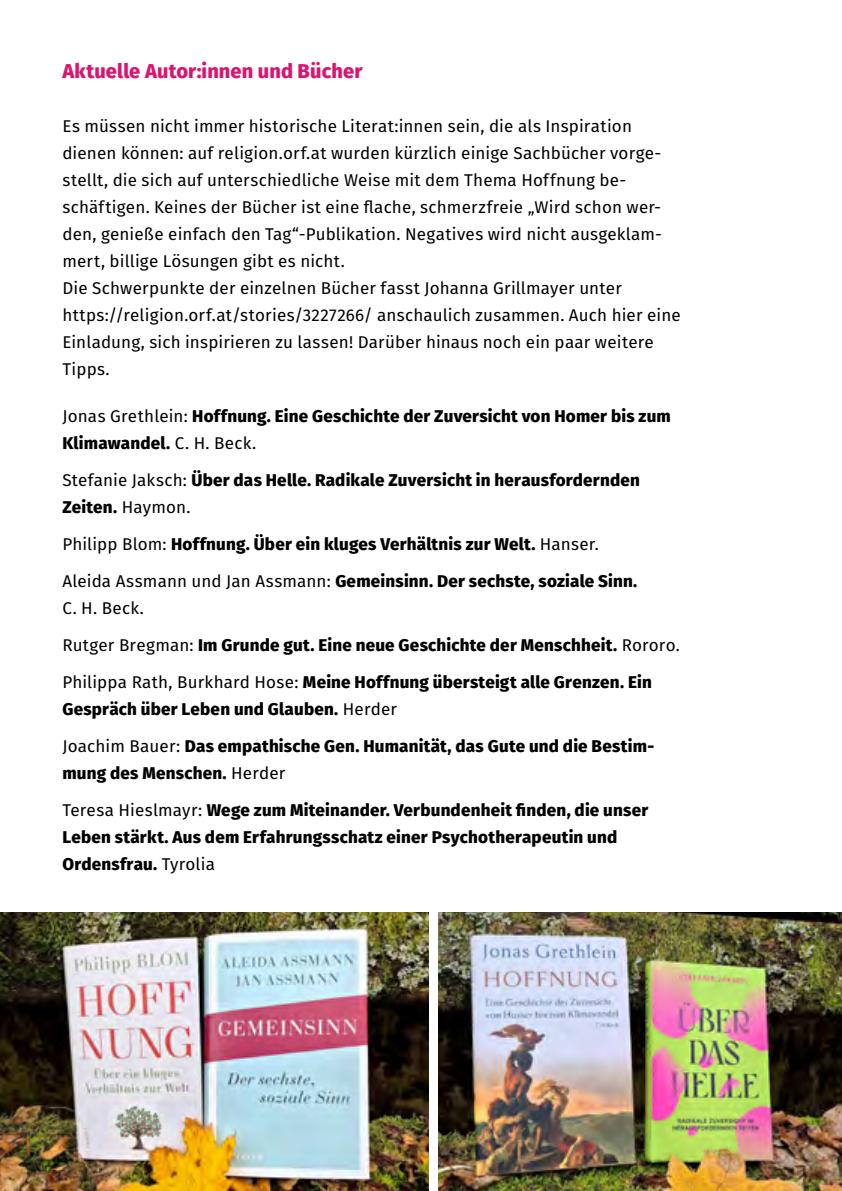
<style>
.page{position:relative;width:842px;height:1191px;background:#fff}
.page>*{position:absolute;margin:0;border:0;box-sizing:border-box;transform-origin:0 0}
.t1{font:800 20px "Fira Sans";letter-spacing:.005em;color:#d9166f}
.t2{font:800 17px/37px "Fira Sans";letter-spacing:.015em;color:#000}
.t3{font:17px/27px "Fira Sans";letter-spacing:.01em;color:#000}
.s1{font-weight:400}
</style>
<div class="page">
<img style="left:0;top:912px;width:428px;height:279px">
<img style="left:438px;top:912px;width:404px;height:279px">
<p class="t1" style="left:62px;top:54px;width:302px">Aktuelle Autor:innen und Bücher</p>
<p class="t3" style="left:62px;top:112px;width:620px">Es müssen nicht immer historische Literat:innen sein, die als I nspiration dienen können: auf religion.orf.at wurden kürzlich einige Sachbücher vorge&shy;stellt, die sich auf unterschiedliche Weise mit dem Thema Hoffnung be&shy;schäftigen. Keines der Bücher ist eine flache, schmerzfreie „Wird schon wer&shy;den, genieße einfach den Tag“-Publikation. Negatives wird nicht ausgeklam&shy;mert, billige Lösungen gibt es nicht.<br>Die Schwerpunkte der einzelnen Bücher fasst Johanna Grillmayer unter https://religion.orf.at/stories/3227266/ anschaulich zusammen. Auch hier eine Einladung, sich inspirieren zu lassen! Darüber hinaus noch ein paar weitere Tipps.</p>
<p class="t2" style="left:62px;top:401px;width:610px;line-height:27px"><span class="s1">Jonas Grethlein:</span> Hoffnung. Eine Geschichte der Zuversicht von Homer bis zum<br>Klimawandel. <span class="s1">C. H . Beck.</span></p>
<p class="t2" style="left:62px;top:465px;width:579px;line-height:27px"><span class="s1">Stefanie Jaksch:</span> Über das Helle. Radikale Zuversicht in herausfordernden<br>Zeiten. <span class="s1">H aymon.</span></p>
<p class="t2" style="left:62px;top:524px;width:576px"><span class="s1">Philipp Blom:</span> Hoffnung. Über ein kluges Verhältnis zur Welt. <span class="s1">H anser.<br>Aleida Assmann und Jan Assmann:</span> Gemeinsinn. Der sechste, soziale Sinn.</p>
<p class="t2" style="left:62px;top:588px;width:619px"><span class="s1">C. H . Beck.<br>Rutger Bregman:</span> Im Grunde gut. Eine neue Geschichte der Menschheit. <span class="s1">Rororo.<br>Philippa Rath, Burkhard Hose:</span> Meine Hoffnung übersteigt alle Grenzen. Ein</p>
<p class="t2" style="left:62px;top:689px;width:593px">Gespräch über Leben und Glauben. <span class="s1">H erder<br>Joachim Bauer:</span> Das empathische Gen. Humanität, das Gute und die Bestim-</p>
<p class="t2" style="left:62px;top:753px;width:587px">mung des Menschen. <span class="s1">H erder<br>Teresa H ieslmayr:</span> Wege zum Miteinander. Verbundenheit finden, die unser</p>
<p class="t2" style="left:62px;top:822px;width:556px;line-height:27px">Leben stärkt. Aus dem Erfahrungsschatz einer Psychotherapeutin und<br>Ordensfrau. <span class="s1">Tyrolia</span></p>
</div>
